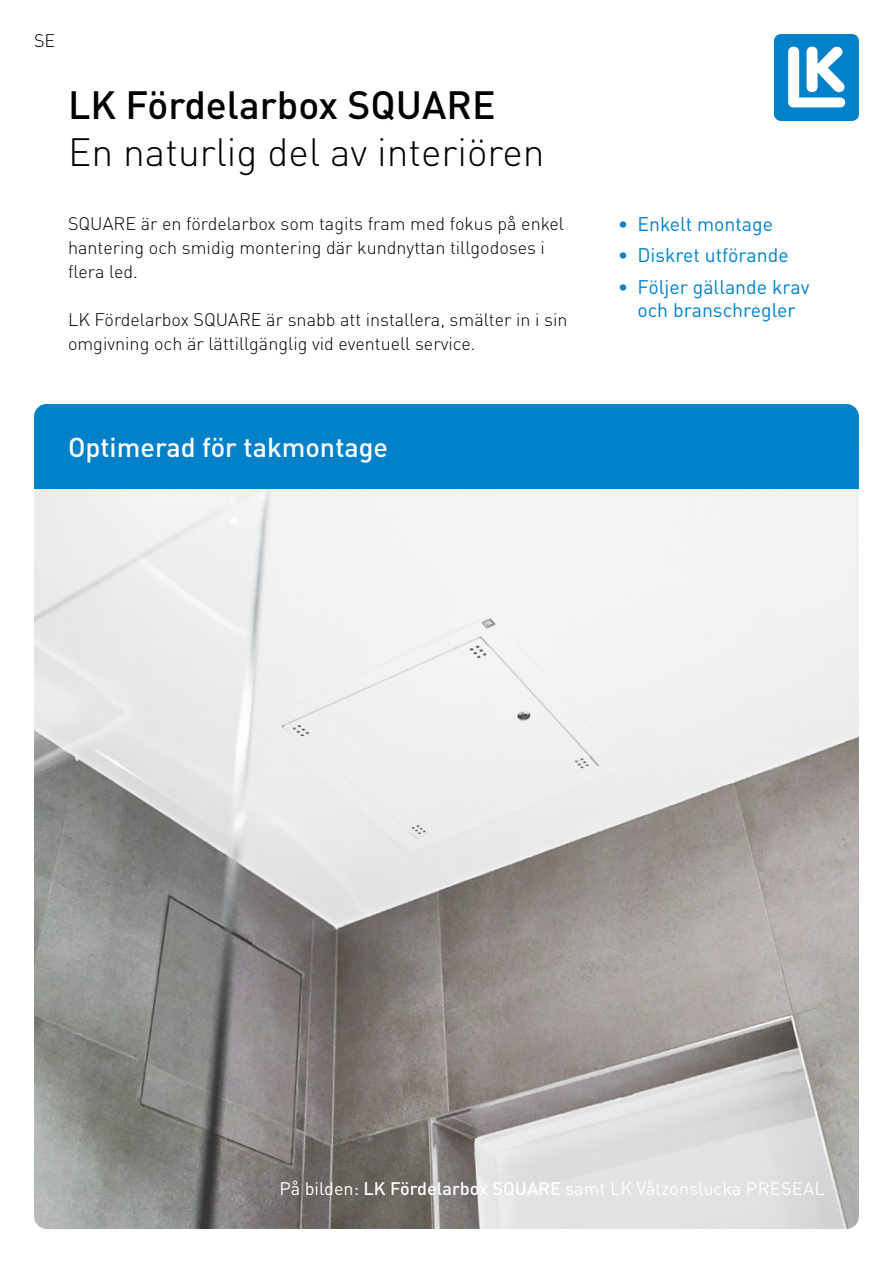
<style>
.page{position:relative;width:893px;height:1263px;background:#fff}
.page>*{position:absolute;margin:0;border:0;box-sizing:border-box;transform-origin:0 0}
.t1{font:300 39px "DIN Pro";color:#000}
.t2{font:500 39px "DIN Pro";color:#000}
.t3{font:500 27px "DIN Pro";color:#fff}
.t4{font:19.5px/23.4px "DIN Pro";color:#0081c9;text-align:center}
.t5{font:300 18px/24px "DIN Pro";color:#000}
.t6{font:18px "DIN Pro";color:#fff}
.s1{font-weight:500}
</style>
<div class="page">
<div style="left:774px;top:34px;width:85px;height:87px;background:#0081c9;border-radius:7px"></div>
<svg style="left:788px;top:47px;width:57px;height:60px"></svg>
<img style="left:34px;top:489px;width:825px;height:740px">
<div style="left:34px;top:404px;width:825px;height:85px;background:#0081c9"></div>
<p class="t5" style="left:34px;top:27px;width:23px">SE</p>
<h1 class="t2" style="left:68px;top:73px;width:429px">LK Fördelarbox SQUARE</h1>
<h1 class="t1" style="left:68px;top:122px;width:478px">En naturlig del av interiören</h1>
<p class="t5" style="left:68px;top:210px;width:497px">SQUARE är en fördelarbox som tagits fram med fokus på enkel hantering och smidig montering där kundnyttan tillgodoses i flera led.</p>
<p class="t5" style="left:68px;top:306px;width:501px">LK Fördelarbox SQUARE är snabb att installera, smälter in i sin omgivning och är lättillgänglig vid eventuell service.</p>
<h2 class="t3" style="left:68px;top:425px;width:322px">Optimerad för takmontage</h2>
<p class="t4" style="left:618px;top:210px;width:156px"><span class="s1">•</span> Enkelt montage</p>
<p class="t4" style="left:618px;top:242px;width:172px"><span class="s1">•</span> Diskret utförande</p>
<p class="t4" style="left:618px;top:273px;width:193px"><span class="s1">•</span> Följer gällande krav och branschregler</p>
<p class="t6" style="left:279px;top:1174px;width:547px">På bilden: <span class="s1">LK Fördelarbox SQUARE</span> samt LK Våtzonslucka PRESEAL</p>
</div>
